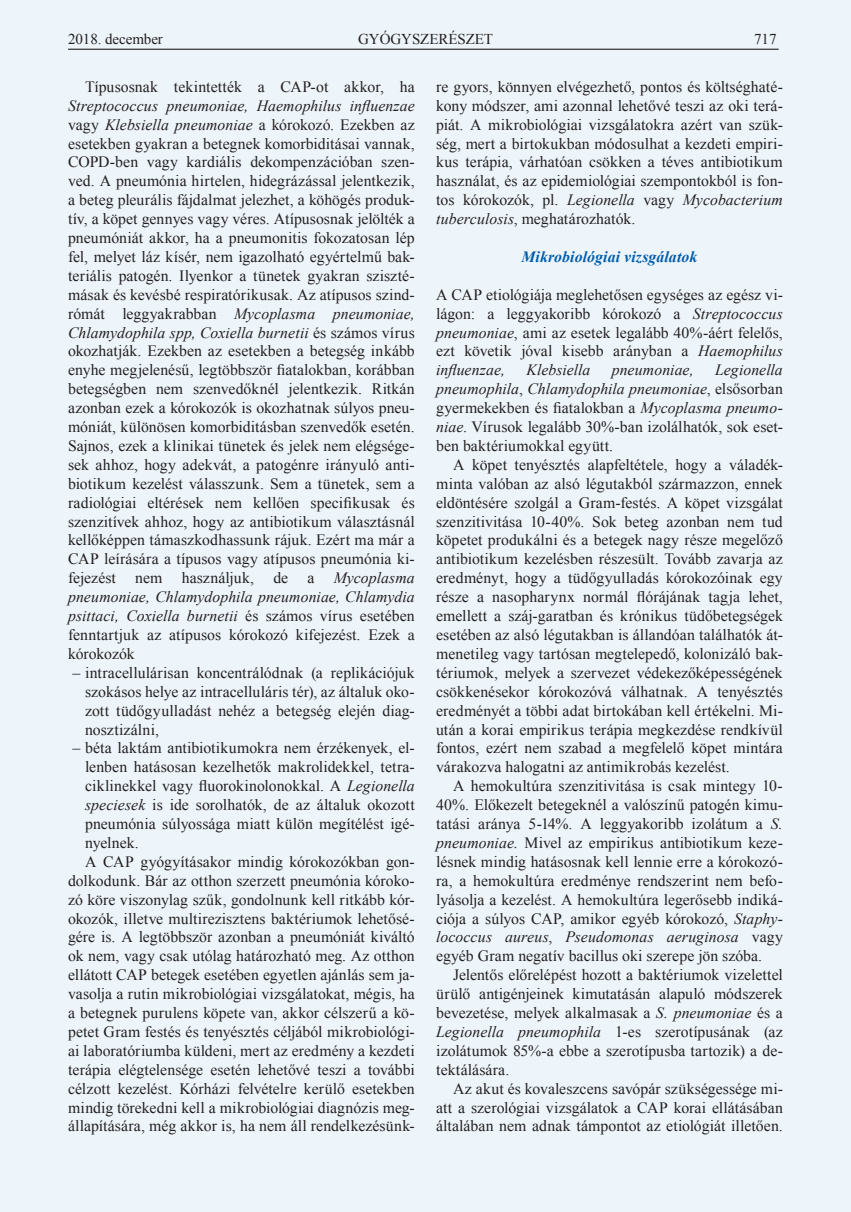
<style>
.page{position:relative;width:851px;height:1212px;background:#fff}
.page>*{position:absolute;margin:0;border:0;box-sizing:border-box;transform-origin:0 0}
.kenyér{font:15.75px/18.9px "Times New Roman";color:#231f20;text-align:justify}
.kenyér_tompa{font:15.75px/18.9px "Times New Roman";color:#231f20;text-align:justify}
.alcím_1{font:italic 700 15.75px "Times New Roman";letter-spacing:.01em;color:#015dab}
.kenyér_tompa-2{font:italic 15.75px "Times New Roman";letter-spacing:.005em;color:#231f20}
.t1{font:15px "Times New Roman";letter-spacing:-.005em;color:#231f20}
.s1{font-style:italic}
</style>
<div class="page">
<div style="left:0;top:0;width:850px;height:1212px;background:#edf5fb"></div>
<hr style="left:68px;top:49px;width:710px;height:1px;background:#231f20">
<p class="t1" style="left:68px;top:29px;width:96px">2018. december</p>
<p class="t1" style="left:358px;top:29px;width:136px">GYÓGYSZERÉSZET</p>
<p class="t1" style="left:754px;top:29px;width:24px">717</p>
<p class="kenyér" style="left:68px;top:77px;width:348px;text-indent:17px">Típusosnak tekintették a CAP-ot akkor, ha <span class="s1">Streptococcus pneumoniae, Haemophilus influenzae </span>vagy <span class="s1">Klebsiella pneumoniae</span> a kórokozó. Ezekben az esetekben gyakran a betegnek komorbiditásai vannak, COPD-ben vagy kardiális dekompenzációban szen&shy;ved. A pneumónia hirtelen, hidegrázással jelentkezik, a beteg pleurális fájdalmat jelezhet, a köhögés produk&shy;tív, a köpet gennyes vagy véres. Atípusosnak jelölték a pneumóniát akkor, ha a pneumonitis fokozatosan lép fel, melyet láz kísér, nem igazolható egyértelmű bak&shy;teriális patogén. Ilyenkor a tünetek gyakran sziszté&shy;másak és kevésbé respiratórikusak. Az atípusos szind&shy;rómát leggyakrabban <span class="s1">Mycoplasma pneumoniae, Chlamydophila spp, Coxiella burnetii</span> és számos vírus okozhatják. Ezekben az esetekben a betegség inkább enyhe megjelenésű, legtöbbször fiatalokban, korábban betegségben nem szenvedőknél jelentkezik. Ritkán azonban ezek a kórokozók is okozhatnak súlyos pneu&shy;móniát, különösen komorbiditásban szenvedők esetén.<br>Sajnos, ezek a klinikai tünetek és jelek nem elégsége&shy;sek ahhoz, hogy adekvát, a patogénre irányuló anti&shy;biotikum kezelést válasszunk. Sem a tünetek, sem a radiológiai eltérések nem kellően specifikusak és szenzitívek ahhoz, hogy az antibiotikum választásnál kellőképpen támaszkodhassunk rájuk. Ezért ma már a CAP leírására a típusos vagy atípusos pneumónia ki&shy;fejezést nem használjuk, de a <span class="s1">Mycoplasma pneumoniae, Chlamydophila pneumoniae, Chlamydia psittaci, Coxiella burnetii</span> és számos vírus esetében fenntartjuk az atípusos kórokozó kifejezést. Ezek a kórokozók</p>
<p class="kenyér" style="left:85px;top:663px;width:331px;text-indent:-13px">– intracellulárisan koncentrálódnak (a replikációjuk szokásos helye az intracelluláris tér), az általuk oko&shy;zott tüdőgyulladást nehéz a betegség elején diag&shy;nosztizálni,</p>
<p class="kenyér" style="left:85px;top:738px;width:331px;text-indent:-13px">– béta laktám antibiotikumokra nem érzékenyek, el&shy;lenben hatásosan kezelhetők makrolidekkel, tetra&shy;ciklinekkel vagy fluorokinolonokkal. A <span class="s1">Legionella speciesek</span> is ide sorolhatók, de az általuk okozott pneumónia súlyossága miatt külön megítélést igé&shy;nyelnek.</p>
<p class="kenyér" style="left:68px;top:852px;width:348px;text-indent:17px">A CAP gyógyításakor mindig kórokozókban gon&shy;dolkodunk. Bár az otthon szerzett pneumónia kóroko&shy;zó köre viszonylag szűk, gondolnunk kell ritkább kór&shy;okozók, illetve multirezisztens baktériumok lehetősé&shy;gére is. A legtöbbször azonban a pneumóniát kiváltó ok nem, vagy csak utólag határozható meg. Az otthon ellátott CAP betegek esetében egyetlen ajánlás sem ja&shy;vasolja a rutin mikrobiológiai vizsgálatokat, mégis, ha a betegnek purulens köpete van, akkor célszerű a kö&shy;petet Gram festés és tenyésztés céljából mikrobiológi&shy;ai laboratóriumba küldeni, mert az eredmény a kezdeti terápia elégtelensége esetén lehetővé teszi a további célzott kezelést. Kórházi felvételre kerülő esetekben mindig törekedni kell a mikrobiológiai diagnózis meg&shy;állapítására, még akkor is, ha nem áll rendelkezésünk-</p>
<p class="kenyér" style="left:436px;top:77px;width:348px">re gyors, könnyen elvégezhető, pontos és költséghaté&shy;kony módszer, ami azonnal lehetővé teszi az oki terá&shy;piát. A mikrobiológiai vizsgálatokra azért van szük&shy;ség, mert a birtokukban módosulhat a kezdeti empiri&shy;kus terápia, várhatóan csökken a téves antibiotikum használat, és az epidemiológiai szempontokból is fon&shy;tos kórokozók, pl. <span class="s1">Legionella</span> vagy <span class="s1">Mycobacterium tuberculosis</span>, meghatározhatók.</p>
<p class="alcím_1" style="left:521px;top:246px;width:177px">Mikrobiológiai vizsgálatok</p>
<p class="kenyér_tompa" style="left:436px;top:285px;width:348px">A CAP etiológiája meglehetősen egységes az egész vi&shy;lágon: a leggyakoribb kórokozó a <span class="s1">Streptococcus pneumoniae</span>, ami az esetek legalább 40%-áért felelős, ezt követik jóval kisebb arányban a <span class="s1">Haemophilus influenzae,</span></p>
<p class="kenyér_tompa" style="left:436px;top:360px;width:348px;text-indent:279px"><span class="s1">Legionella pneumophila</span>, <span class="s1">Chlamydophila pneumoniae</span>, elsősorban gyermekekben és fiatalokban a <span class="s1">Mycoplasma pneumo&shy;niae</span>. Vírusok legalább 30%-ban izolálhatók, sok eset&shy;ben baktériumokkal együtt.</p>
<p class="kenyér" style="left:436px;top:455px;width:348px;text-indent:17px">A köpet tenyésztés alapfeltétele, hogy a váladék&shy;minta valóban az alsó légutakból származzon, ennek eldöntésére szolgál a Gram-festés. A köpet vizsgálat szenzitivitása 10-40%. Sok beteg azonban nem tud köpetet produkálni és a betegek nagy része megelőző antibiotikum kezelésben részesült. Tovább zavarja az eredményt, hogy a tüdőgyulladás kórokozóinak egy része a nasopharynx normál flórájának tagja lehet, emellett a száj-garatban és krónikus tüdőbetegségek esetében az alsó légutakban is állandóan találhatók át&shy;menetileg vagy tartósan megtelepedő, kolonizáló bak&shy;tériumok, melyek a szervezet védekezőképességének csökkenésekor kórokozóvá válhatnak. A tenyésztés eredményét a többi adat birtokában kell értékelni. Mi&shy;után a korai empirikus terápia megkezdése rendkívül fontos, ezért nem szabad a megfelelő köpet mintára várakozva halogatni az antimikrobás kezelést.</p>
<p class="kenyér" style="left:436px;top:776px;width:348px;text-indent:17px">A hemokultúra szenzitivitása is csak mintegy 10- 40%. Előkezelt betegeknél a valószínű patogén kimu&shy;tatási aránya 5-14%. A leggyakoribb izolátum a <span class="s1">S. pneumoniae.</span> Mivel az empirikus antibiotikum keze&shy;lésnek mindig hatásosnak kell lennie erre a kórokozó&shy;ra, a hemokultúra eredménye rendszerint nem befo&shy;lyásolja a kezelést. A hemokultúra legerősebb indiká&shy;ciója a súlyos CAP, amikor egyéb kórokozó, <span class="s1">Staphy&shy;lococcus aureus</span>, <span class="s1">Pseudomonas aeruginosa</span> vagy egyéb Gram negatív bacillus oki szerepe jön szóba.</p>
<p class="kenyér" style="left:436px;top:965px;width:348px;text-indent:17px">Jelentős előrelépést hozott a baktériumok vizelettel ürülő antigénjeinek kimutatásán alapuló módszerek bevezetése, melyek alkalmasak a <span class="s1">S. pneumoniae</span> és a <span class="s1">Legionella pneumophila</span> 1-es szerotípusának (az izolátumok 85%-a ebbe a szerotípusba tartozik) a de&shy;tektálására.</p>
<p class="kenyér" style="left:436px;top:1079px;width:348px;text-indent:17px">Az akut és kovaleszcens savópár szükségessége mi&shy;att a szerológiai vizsgálatok a CAP korai ellátásában általában nem adnak támpontot az etiológiát illetően.</p>
<p class="kenyér_tompa-2" style="left:526px;top:359px;width:65px">Klebsiella</p>
<p class="kenyér_tompa-2" style="left:611px;top:359px;width:83px">pneumoniae,</p>
</div>
